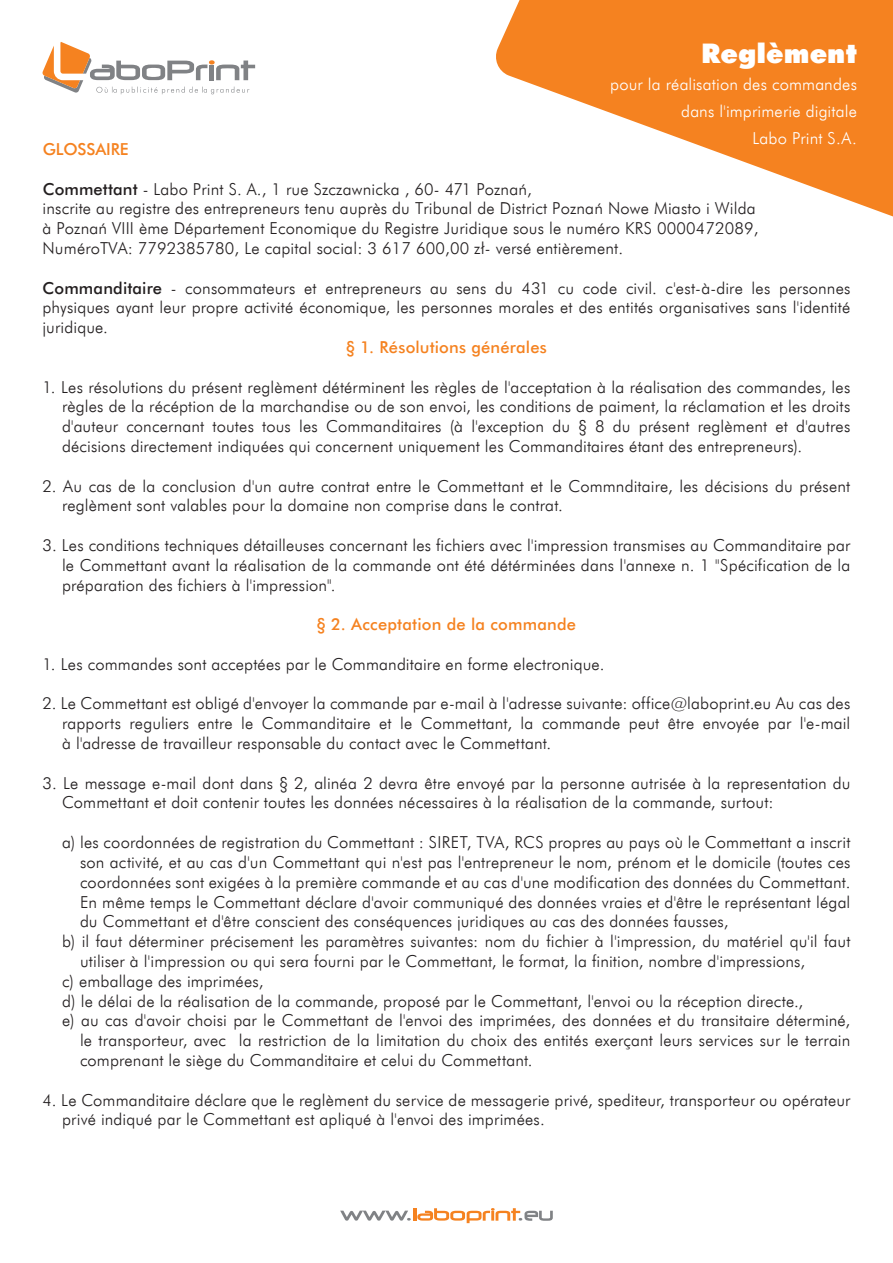
<style>
.page{position:relative;width:893px;height:1263px;background:#fff}
.page>*{position:absolute;margin:0;border:0;box-sizing:border-box;transform-origin:0 0}
.t1{font:27px "Futura X Blk EU";letter-spacing:.005em;color:#fff}
.t2{font:16.5px/19.8px "Futura Lt EU";letter-spacing:.01em;color:#231f20}
.t3{font:16.5px/27px "Futura Lt EU";letter-spacing:.01em;color:#fff;text-align:right}
.t4{font:16.5px "Futura Md EU";letter-spacing:.01em;color:#f58220}
.t5{font:16.5px "Futura Md EU";letter-spacing:-.01em;color:#f58220}
.s1{font-family:"Futura Md EU"}
</style>
<div class="page">
<svg style="left:496px;top:0;width:397px;height:216px;fill:#f58220"></svg>
<svg style="left:340px;top:1208px;width:213px;height:15px"></svg>
<svg style="left:42px;top:42px;width:213px;height:52px"></svg>
<h1 class="t1" style="left:701px;top:36px;width:157px">Reglèment</h1>
<p class="t3" style="left:610px;top:71px;width:248px">pour la réalisation des commandes dans l'imprimerie digitale<br>Labo Print S.A.</p>
<p class="t5" style="left:43px;top:139px;width:87px">GLOSSAIRE</p>
<p class="t2" style="left:43px;top:179px;width:717px"><span class="s1">Commettant</span> - Labo Print S. A., 1 rue Szczawnicka , 60- 471 Poznań,<br>inscrite au registre des entrepreneurs tenu auprès du Tribunal de District Poznań Nowe Miasto i Wilda à Poznań VIII ème Département Economique du Registre Juridique sous le numéro KRS 0000472089, NuméroTVA: 7792385780, Le capital social: 3 617 600,00 zł- versé entièrement.</p>
<p class="t2" style="left:43px;top:278px;width:809px;text-align:justify"><span class="s1">Commanditaire</span> - consommateurs et entrepreneurs au sens du 431 cu code civil. c'est-à-dire les personnes physiques ayant leur propre activité économique, les personnes morales et des entités organisatives sans l'identité juridique.</p>
<p class="t4" style="left:346px;top:337px;width:202px">§ 1. Résolutions générales</p>
<p class="t2" style="left:62px;top:377px;width:790px;text-align:justify;text-indent:-20px">1. Les résolutions du présent reglèment détérminent les règles de l'acceptation à la réalisation des commandes, les règles de la récéption de la marchandise ou de son envoi, les conditions de paiment, la réclamation et les droits d'auteur concernant toutes tous les Commanditaires (à l'exception du § 8 du présent reglèment et d'autres décisions directement indiquées qui concernent uniquement les Commanditaires étant des entrepreneurs).</p>
<p class="t2" style="left:62px;top:476px;width:790px;text-indent:-20px">2. Au cas de la conclusion d'un autre contrat entre le Commettant et le Commnditaire, les décisions du présent reglèment sont valables pour la domaine non comprise dans le contrat.</p>
<p class="t2" style="left:62px;top:536px;width:790px;text-align:justify;text-indent:-20px">3. Les conditions techniques détailleuses concernant les fichiers avec l'impression transmises au Commanditaire par le Commettant avant la réalisation de la commande ont été détérminées dans l'annexe n. 1 "Spécification de la préparation des fichiers à l'impression".</p>
<p class="t4" style="left:317px;top:614px;width:261px">§ 2. Acceptation de la commande</p>
<p class="t2" style="left:43px;top:655px;width:563px">1. Les commandes sont acceptées par le Commanditaire en forme electronique.</p>
<p class="t2" style="left:62px;top:694px;width:790px;text-align:justify;text-indent:-20px">2. Le Commettant est obligé d'envoyer la commande par e-mail à l'adresse suivante: office@laboprint.eu Au cas des rapports reguliers entre le Commanditaire et le Commettant, la commande peut être envoyée par l'e-mail à l'adresse de travailleur responsable du contact avec le Commettant.</p>
<p class="t2" style="left:62px;top:773px;width:790px;text-indent:-20px">3. Le message e-mail dont dans § 2, alinéa 2 devra être envoyé par la personne autrisée à la representation du<br>Commettant et doit contenir toutes les données nécessaires à la réalisation de la commande, surtout:</p>
<p class="t2" style="left:62px;top:833px;width:790px">a) les coordonnées de registration du Commettant : SIRET, TVA, RCS propres au pays où le Commettant a inscrit</p>
<p class="t2" style="left:80px;top:853px;width:772px">son activité, et au cas d'un Commettant qui n'est pas l'entrepreneur le nom, prénom et le domicile (toutes ces</p>
<p class="t2" style="left:80px;top:872px;width:772px">coordonnées sont exigées à la première commande et au cas d'une modification des données du Commettant.</p>
<p class="t2" style="left:80px;top:892px;width:772px">En même temps le Commettant déclare d'avoir communiqué des données vraies et d'être le représentant légal</p>
<p class="t2" style="left:80px;top:912px;width:650px">du Commettant et d'être conscient des conséquences juridiques au cas des données fausses,</p>
<p class="t2" style="left:62px;top:932px;width:790px">b) il faut déterminer précisement les paramètres suivantes: nom du fichier à l'impression, du matériel qu'il faut</p>
<p class="t2" style="left:80px;top:952px;width:727px">utiliser à l'impression ou qui sera fourni par le Commettant, le format, la finition, nombre d'impressions,</p>
<p class="t2" style="left:62px;top:971px;width:203px">c) emballage des imprimées,</p>
<p class="t2" style="left:62px;top:991px;width:743px">d) le délai de la réalisation de la commande, proposé par le Commettant, l'envoi ou la réception directe.,</p>
<p class="t2" style="left:62px;top:1011px;width:790px">e) au cas d'avoir choisi par le Commettant de l'envoi des imprimées, des données et du transitaire déterminé,</p>
<p class="t2" style="left:80px;top:1031px;width:772px">le transporteur, avec la restriction de la limitation du choix des entités exerçant leurs services sur le terrain</p>
<p class="t2" style="left:80px;top:1051px;width:454px">comprenant le siège du Commanditaire et celui du Commettant.</p>
<p class="t2" style="left:62px;top:1090px;width:790px;text-indent:-20px">4. Le Commanditaire déclare que le reglèment du service de messagerie privé, spediteur, transporteur ou opérateur privé indiqué par le Commettant est apliqué à l'envoi des imprimées.</p>
</div>
